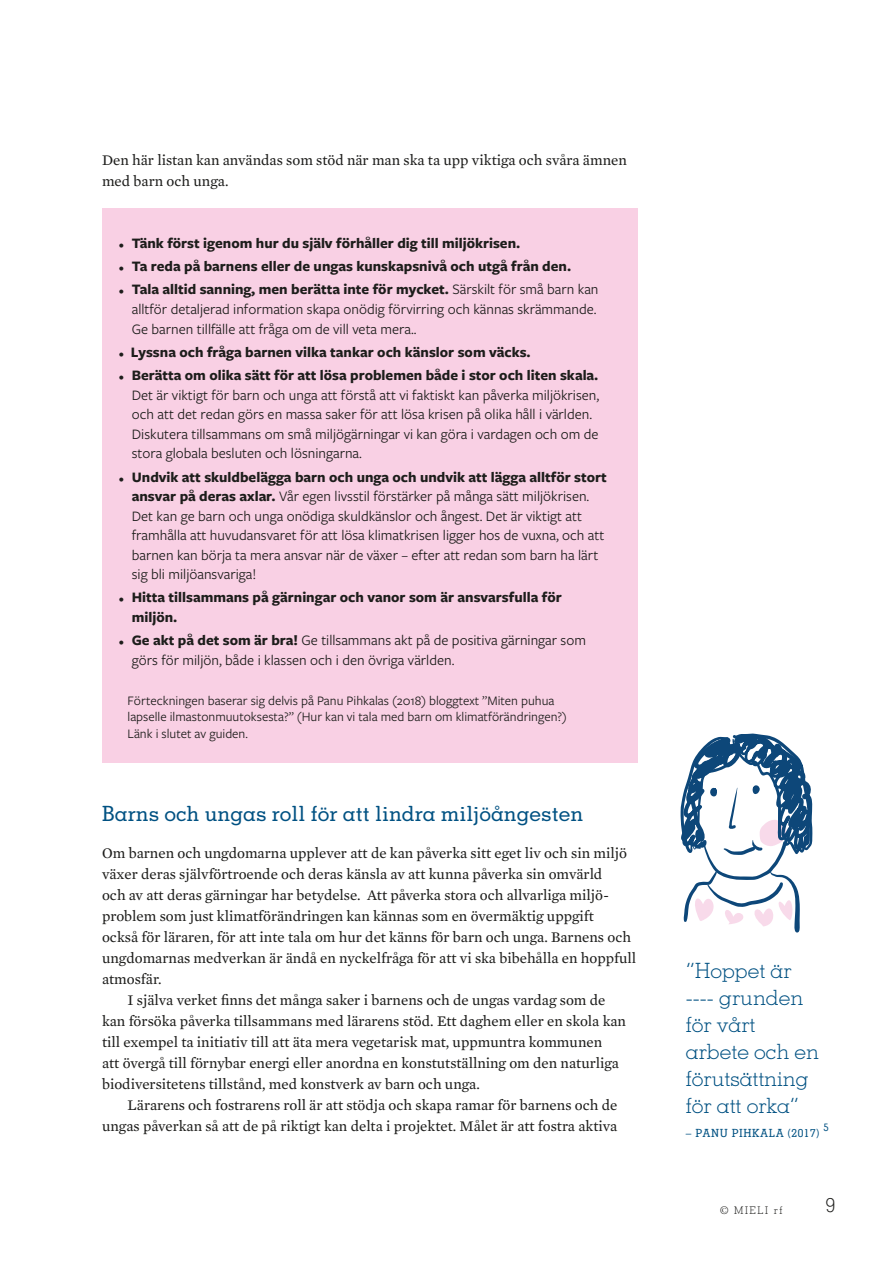
<style>
.page{position:relative;width:893px;height:1263px;background:#fff}
.page>*{position:absolute;margin:0;border:0;box-sizing:border-box;transform-origin:0 0}
.t1{font:300 21px/27px "Memphis LT Std";color:#005182}
.t2{font:500 21px "Memphis SR Pro";color:#005182}
.t3{font:300 19.5px "Memphis LT Std";color:#1d1d1b}
.t4{font:15px/21px "Mercury Text G2";color:#1d1d1b}
.t5{font:15px/19.5px "Freight Sans Pro";color:#1d1d1b}
.t6{font:700 15px/19.5px "Freight Sans Pro";color:#1d1d1b}
.t7{font:13.5px/16.5px "Freight Sans Pro";color:#1d1d1b}
.t8{font:500 11.25px "Memphis SR Pro";letter-spacing:.05em;color:#005182}
.t9{font:300 10.5px "Memphis LT Std";letter-spacing:.15em;color:#1d1d1b}
.t10{font:500 10.5px "Memphis SR Pro";color:#005182}
.s1{font-size:10.5px}
.s2{font-weight:700;font-size:10.5px}
.s3{font-weight:700}
</style>
<div class="page">
<svg style="left:680px;top:733px;width:132px;height:200px"></svg>
<div style="left:102px;top:208px;width:536px;height:555px;background:#f9d0e4"></div>
<p class="t4" style="left:102px;top:149px;width:526px">Den här listan kan användas som stöd när man ska ta upp viktiga och svåra ämnen med barn och unga.</p>
<p class="t6" style="left:119px;top:233px;width:403px"><span class="s1">•</span> Tänk först igenom hur du själv förhåller dig till miljökrisen.</p>
<p class="t6" style="left:119px;top:256px;width:454px"><span class="s1">•</span> Ta reda på barnens eller de ungas kunskapsnivå och utgå från den.</p>
<p class="t5" style="left:132px;top:279px;width:468px;text-indent:-13px"><span class="s2">•</span> <span class="s3">Tala alltid sanning, men berätta inte för mycket.</span> Särskilt för små barn kan alltför detaljerad information skapa onödig förvirring och kännas skrämmande.<br>Ge barnen tillfälle att fråga om de vill veta mera..</p>
<p class="t6" style="left:119px;top:342px;width:413px"><span class="s1">•</span> Lyssna och fråga barnen vilka tankar och känslor som väcks.</p>
<p class="t5" style="left:132px;top:365px;width:469px;text-indent:-13px"><span class="s2">•</span> <span class="s3">Berätta om olika sätt för att lösa problemen både i stor och liten skala.<br></span>Det är viktigt för barn och unga att förstå att vi faktiskt kan påverka miljökrisen, och att det redan görs en massa saker för att lösa krisen på olika håll i världen.<br>Diskutera tillsammans om små miljögärningar vi kan göra i vardagen och om de stora globala besluten och lösningarna.</p>
<p class="t5" style="left:132px;top:466px;width:477px;text-indent:-13px"><span class="s2">•</span> <span class="s3">Undvik att skuldbelägga barn och unga och undvik att lägga alltför stort ansvar på deras axlar.</span> Vår egen livsstil förstärker på många sätt miljökrisen.<br>Det kan ge barn och unga onödiga skuldkänslor och ångest. Det är viktigt att framhålla att huvudansvaret för att lösa klimatkrisen ligger hos de vuxna, och att barnen kan börja ta mera ansvar när de växer – efter att redan som barn ha lärt sig bli miljöansvariga!</p>
<p class="t6" style="left:132px;top:587px;width:431px;text-indent:-13px"><span class="s1">•</span> Hitta tillsammans på gärningar och vanor som är ansvarsfulla för miljön.</p>
<p class="t5" style="left:132px;top:630px;width:456px;text-indent:-13px"><span class="s2">•</span> <span class="s3">Ge akt på det som är bra!</span> Ge tillsammans akt på de positiva gärningar som görs för miljön, både i klassen och i den övriga världen.</p>
<p class="t7" style="left:128px;top:691px;width:441px">Förteckningen baserar sig delvis på Panu Pihkalas (2018) bloggtext ”Miten puhua lapselle ilmastonmuutoksesta?” (Hur kan vi tala med barn om klimatförändringen?)<br>Länk i slutet av guiden.</p>
<h1 class="t2" style="left:102px;top:801px;width:483px">Barns och ungas roll för att lindra miljöångesten</h1>
<p class="t4" style="left:102px;top:842px;width:526px">Om barnen och ungdomarna upplever att de kan påverka sitt eget liv och sin miljö</p>
<p class="t4" style="left:102px;top:863px;width:502px">växer deras självförtroende och deras känsla av att kunna påverka sin omvärld</p>
<p class="t4" style="left:102px;top:884px;width:508px">och av att deras gärningar har betydelse. Att påverka stora och allvarliga miljö-</p>
<p class="t4" style="left:102px;top:905px;width:493px">problem som just klimatförändringen kan kännas som en övermäktig uppgift</p>
<p class="t4" style="left:102px;top:926px;width:530px">också för läraren, för att inte tala om hur det känns för barn och unga. Barnens och</p>
<p class="t4" style="left:102px;top:947px;width:536px">ungdomarnas medverkan är ändå en nyckelfråga för att vi ska bibehålla en hoppfull</p>
<p class="t4" style="left:102px;top:968px;width:61px">atmosfär.</p>
<p class="t4" style="left:128px;top:989px;width:479px">I själva verket finns det många saker i barnens och de ungas vardag som de</p>
<p class="t4" style="left:102px;top:1010px;width:525px">kan försöka påverka tillsammans med lärarens stöd. Ett daghem eller en skola kan</p>
<p class="t4" style="left:102px;top:1031px;width:502px">till exempel ta initiativ till att äta mera vegetarisk mat, uppmuntra kommunen</p>
<p class="t4" style="left:102px;top:1052px;width:518px">att övergå till förnybar energi eller anordna en konstutställning om den naturliga</p>
<p class="t4" style="left:102px;top:1073px;width:379px">biodiversitetens tillstånd, med konstverk av barn och unga.</p>
<p class="t4" style="left:128px;top:1094px;width:491px">Lärarens och fostrarens roll är att stödja och skapa ramar för barnens och de</p>
<p class="t4" style="left:102px;top:1115px;width:517px">ungas påverkan så att de på riktigt kan delta i projektet. Målet är att fostra aktiva</p>
<h1 class="t1" style="left:686px;top:957px;width:135px">”Hoppet är ---- grunden för vårt arbete och en förutsättning för att orka”</h1>
<p class="t8" style="left:686px;top:1126px;width:135px">– PANU PIHKALA (2017)</p>
<p class="t10" style="left:823px;top:1120px;width:7px">5</p>
<p class="t9" style="left:720px;top:1203px;width:64px">© MIELI rf</p>
<h2 class="t3" style="left:825px;top:1193px;width:11px">9</h2>
</div>
